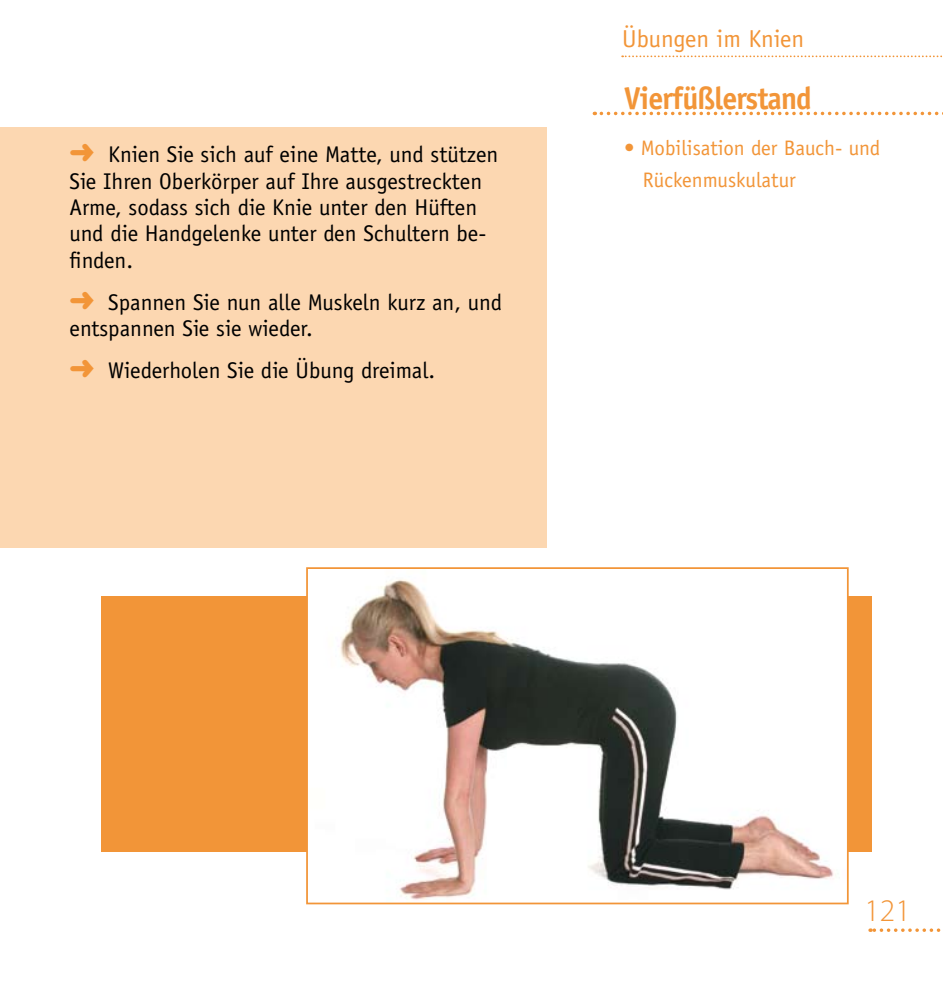
<style>
.page{position:relative;width:943px;height:993px;background:#fff}
.page>*{position:absolute;margin:0;border:0;box-sizing:border-box;transform-origin:0 0}
.t1{font:700 31.5px "Officina Sans";letter-spacing:-.03em;color:#f29538;scale:.95 1}
.t2{font:300 31.5px "Myriad Pro";color:#f29538}
.t3{font:24.5px "Officina Sans";color:#f29538}
.t4{font:22.75px/26.2px "Officina Sans";color:#000}
.t5{font:21px/31.5px "Officina Sans";color:#f29538}
</style>
<div class="page">
<svg style="left:622px;top:55px;width:320px;height:2px"></svg>
<div style="left:102px;top:595px;width:769px;height:256px;background:#f29538"></div>
<svg style="left:870px;top:928px;width:71px;height:3px"></svg>
<div style="left:0;top:127px;width:546px;height:420px;background:#fcd7b1"></div>
<img style="left:309px;top:579px;width:536px;height:321px">
<div style="left:306px;top:567px;width:542px;height:337px;border:2px solid #f29538"></div>
<svg style="left:601px;top:112px;width:342px;height:3px"></svg>
<p class="t4" style="left:69px;top:142px;width:430px;text-indent:39px">Knien Sie sich auf eine Matte, und stützen Sie Ihren Oberkörper auf Ihre ausgestreckten Arme, sodass sich die Knie unter den Hüften und die Handgelenke unter den Schultern be&shy;finden.</p>
<p class="t4" style="left:69px;top:289px;width:434px;text-indent:39px">Spannen Sie nun alle Muskeln kurz an, und entspannen Sie sie wieder.</p>
<p class="t4" style="left:108px;top:357px;width:328px">Wiederholen Sie die Übung dreimal.</p>
<p class="t3" style="left:622px;top:24px;width:184px">Übungen im Knien</p>
<h1 class="t1" style="left:624px;top:78px;width:199px">Vierfüßlerstand</h1>
<p class="t5" style="left:643px;top:132px;width:239px;text-indent:-19px">• Mobilisation der Bauch- und<br>Rückenmuskulatur</p>
<h1 class="t2" style="left:864px;top:891px;width:48px">121</h1>
</div>
